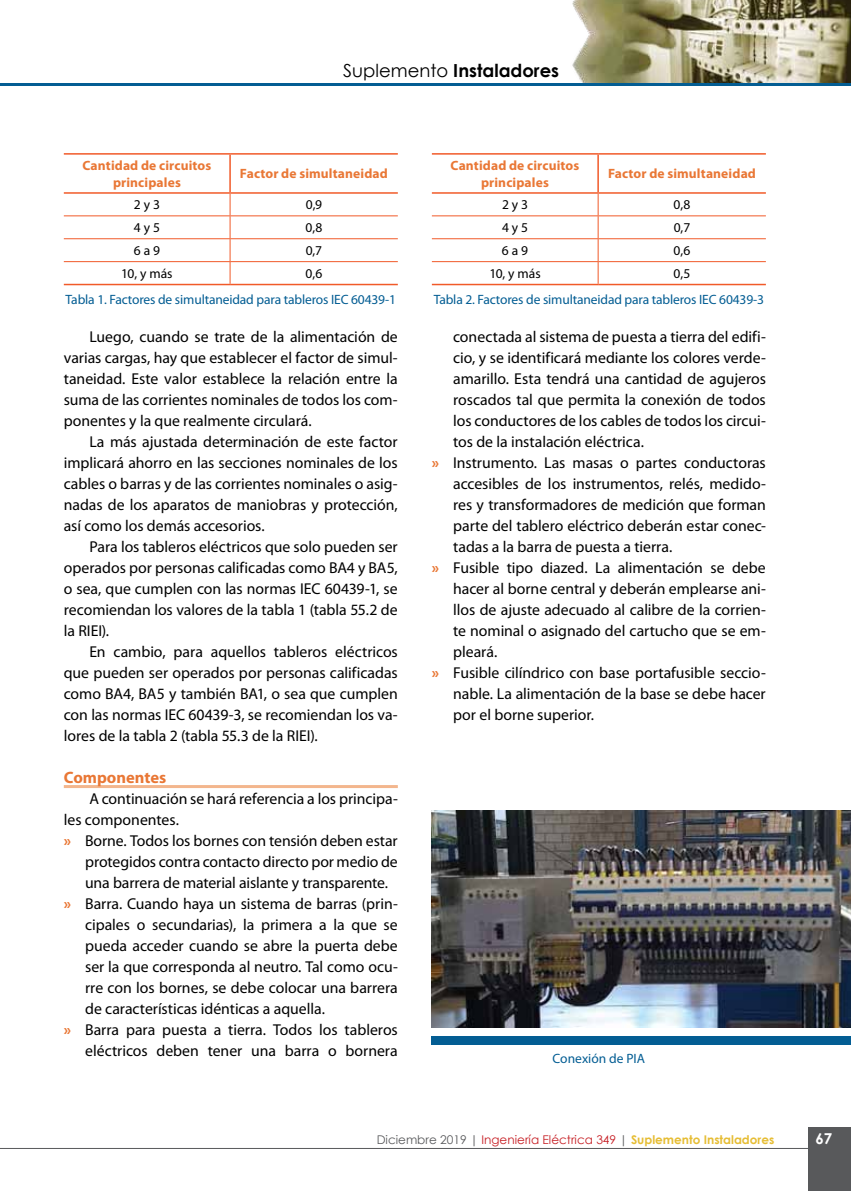
<style>
.page{position:relative;width:851px;height:1191px;background:#fff}
.page>*{position:absolute;margin:0;border:0;box-sizing:border-box;transform-origin:0 0}
.t1{font:700 18px "Century Gothic";color:#000}
.t2{font:700 16.5px "Myriad Pro";color:#e97735}
.t3{font:15.75px/21px "Myriad Pro";color:#000;text-align:justify}
.t4{font:700 15px "Century Gothic";color:#fff}
.t5{font:13.5px "Myriad Pro";letter-spacing:-.01em;color:#035d93}
.t6{font:700 13.5px/16.2px "Myriad Pro";letter-spacing:.01em;color:#e97735;text-align:center}
.t7{font:13.5px "Myriad Pro";color:#000}
.t8{font:12px "Century Gothic";color:#c61d23}
.s1{font-weight:400}
.s2{font-weight:700;color:#e97735}
.s3{color:#58595b}
.s4{font-weight:700;color:#e6bd34}
</style>
<div class="page">
<img style="left:572px;top:0;width:278px;height:83px">
<hr style="left:0;top:83px;width:850px;height:2px;background:#035d93">
<hr style="left:0;top:1148px;width:850px;height:1px;background:#58595b">
<div style="left:808px;top:1127px;width:42px;height:64px;background:#58595b"></div>
<hr style="left:64px;top:785px;width:334px;height:3px;background:#f3b68d">
<hr style="left:64px;top:153px;width:166px;height:2px;background:#f15a29">
<hr style="left:230px;top:153px;width:168px;height:2px;background:#f15a29">
<hr style="left:64px;top:284px;width:166px;height:1px;background:#f15a29">
<hr style="left:230px;top:284px;width:168px;height:1px;background:#f15a29">
<hr style="left:64px;top:215px;width:166px;height:1px;background:#f15a29">
<hr style="left:230px;top:215px;width:168px;height:1px;background:#f15a29">
<hr style="left:64px;top:238px;width:166px;height:1px;background:#f15a29">
<hr style="left:230px;top:238px;width:168px;height:1px;background:#f15a29">
<hr style="left:64px;top:261px;width:166px;height:1px;background:#f15a29">
<hr style="left:230px;top:261px;width:168px;height:1px;background:#f15a29">
<svg style="left:230px;top:194px;width:1px;height:90px"></svg>
<hr style="left:229px;top:155px;width:2px;height:37px;background:#f15a29">
<hr style="left:64px;top:192px;width:166px;height:2px;background:#f15a29">
<hr style="left:230px;top:192px;width:168px;height:2px;background:#f15a29">
<hr style="left:432px;top:153px;width:166px;height:2px;background:#f15a29">
<hr style="left:598px;top:153px;width:167px;height:2px;background:#f15a29">
<hr style="left:432px;top:284px;width:166px;height:1px;background:#f15a29">
<hr style="left:598px;top:284px;width:167px;height:1px;background:#f15a29">
<hr style="left:432px;top:215px;width:166px;height:1px;background:#f15a29">
<hr style="left:598px;top:215px;width:167px;height:1px;background:#f15a29">
<hr style="left:432px;top:238px;width:166px;height:1px;background:#f15a29">
<hr style="left:598px;top:238px;width:167px;height:1px;background:#f15a29">
<hr style="left:432px;top:261px;width:166px;height:1px;background:#f15a29">
<hr style="left:598px;top:261px;width:167px;height:1px;background:#f15a29">
<svg style="left:597px;top:194px;width:1px;height:90px"></svg>
<hr style="left:597px;top:155px;width:1px;height:37px;background:#f15a29">
<hr style="left:432px;top:192px;width:166px;height:2px;background:#f15a29">
<hr style="left:598px;top:192px;width:167px;height:2px;background:#f15a29">
<img style="left:432px;top:810px;width:418px;height:217px">
<div style="left:432px;top:1036px;width:418px;height:8px;background:#035d93"></div>
<p class="t1" style="left:343px;top:56px;width:217px"><span class="s1">Suplemento</span> Instaladores</p>
<p class="t6" style="left:82px;top:158px;width:130px">Cantidad de circuitos principales</p>
<p class="t6" style="left:240px;top:166px;width:149px">Factor de simultaneidad</p>
<p class="t7" style="left:134px;top:198px;width:27px">2 y 3</p>
<p class="t7" style="left:306px;top:198px;width:18px">0,9</p>
<p class="t7" style="left:134px;top:220px;width:27px">4 y 5</p>
<p class="t7" style="left:305px;top:220px;width:18px">0,8</p>
<p class="t7" style="left:134px;top:243px;width:28px">6 a 9</p>
<p class="t7" style="left:305px;top:243px;width:18px">0,7</p>
<p class="t7" style="left:121px;top:266px;width:53px">10, y más</p>
<p class="t7" style="left:305px;top:266px;width:18px">0,6</p>
<p class="t5" style="left:66px;top:292px;width:332px">Tabla 1. Factores de simultaneidad para tableros IEC 60439-1</p>
<p class="t3" style="left:64px;top:327px;width:335px;text-indent:26px">Luego, cuando se trate de la alimentación de varias cargas, hay que establecer el factor de simul&shy;taneidad. Este valor establece la relación entre la suma de las corrientes nominales de todos los com&shy;ponentes y la que realmente circulará.</p>
<p class="t3" style="left:64px;top:432px;width:335px;text-indent:26px">La más ajustada determinación de este factor implicará ahorro en las secciones nominales de los cables o barras y de las corrientes nominales o asig&shy;nadas de los aparatos de maniobras y protección, así como los demás accesorios.</p>
<p class="t3" style="left:64px;top:537px;width:335px;text-indent:26px">Para los tableros eléctricos que solo pueden ser operados por personas calificadas como BA4 y BA5, o sea, que cumplen con las normas IEC 60439-1, se recomiendan los valores de la tabla 1 (tabla 55.2 de la RIEI).</p>
<p class="t3" style="left:64px;top:642px;width:335px;text-indent:26px">En cambio, para aquellos tableros eléctricos que pueden ser operados por personas calificadas como BA4, BA5 y también BA1, o sea que cumplen con las normas IEC 60439-3, se recomiendan los va&shy;lores de la tabla 2 (tabla 55.3 de la RIEI).</p>
<p class="t2" style="left:64px;top:768px;width:104px">Componentes</p>
<p class="t3" style="left:89px;top:789px;width:310px">A continuación se hará referencia a los principa-</p>
<p class="t3" style="left:64px;top:810px;width:117px">les componentes.</p>
<p class="t3" style="left:64px;top:831px;width:335px"><span class="s2">»</span> Borne. Todos los bornes con tensión deben estar</p>
<p class="t3" style="left:85px;top:852px;width:314px">protegidos contra contacto directo por medio de</p>
<p class="t3" style="left:85px;top:873px;width:304px">una barrera de material aislante y transparente.</p>
<p class="t3" style="left:64px;top:894px;width:335px"><span class="s2">»</span> Barra. Cuando haya un sistema de barras (prin-</p>
<p class="t3" style="left:85px;top:915px;width:314px">cipales o secundarias), la primera a la que se</p>
<p class="t3" style="left:85px;top:936px;width:314px">pueda acceder cuando se abre la puerta debe</p>
<p class="t3" style="left:85px;top:957px;width:314px">ser la que corresponda al neutro. Tal como ocu-</p>
<p class="t3" style="left:85px;top:978px;width:314px">rre con los bornes, se debe colocar una barrera</p>
<p class="t3" style="left:85px;top:999px;width:241px">de características idénticas a aquella.</p>
<p class="t3" style="left:64px;top:1020px;width:335px"><span class="s2">»</span> Barra para puesta a tierra. Todos los tableros</p>
<p class="t3" style="left:85px;top:1041px;width:314px">eléctricos deben tener una barra o bornera</p>
<p class="t6" style="left:450px;top:158px;width:130px">Cantidad de circuitos principales</p>
<p class="t6" style="left:608px;top:166px;width:149px">Factor de simultaneidad</p>
<p class="t7" style="left:502px;top:198px;width:27px">2 y 3</p>
<p class="t7" style="left:673px;top:198px;width:18px">0,8</p>
<p class="t7" style="left:502px;top:220px;width:27px">4 y 5</p>
<p class="t7" style="left:673px;top:220px;width:18px">0,7</p>
<p class="t7" style="left:502px;top:243px;width:28px">6 a 9</p>
<p class="t7" style="left:673px;top:243px;width:18px">0,6</p>
<p class="t7" style="left:489px;top:266px;width:53px">10, y más</p>
<p class="t7" style="left:673px;top:266px;width:18px">0,5</p>
<p class="t5" style="left:433px;top:292px;width:332px">Tabla 2. Factores de simultaneidad para tableros IEC 60439-3</p>
<p class="t3" style="left:453px;top:327px;width:314px">conectada al sistema de puesta a tierra del edifi-</p>
<p class="t3" style="left:453px;top:348px;width:314px">cio, y se identificará mediante los colores verde-</p>
<p class="t3" style="left:453px;top:369px;width:314px">amarillo. Esta tendrá una cantidad de agujeros</p>
<p class="t3" style="left:453px;top:390px;width:314px">roscados tal que permita la conexión de todos</p>
<p class="t3" style="left:453px;top:411px;width:314px">los conductores de los cables de todos los circui-</p>
<p class="t3" style="left:453px;top:432px;width:192px">tos de la instalación eléctrica.</p>
<p class="t3" style="left:432px;top:453px;width:335px"><span class="s2">»</span> Instrumento. Las masas o partes conductoras</p>
<p class="t3" style="left:453px;top:474px;width:314px">accesibles de los instrumentos, relés, medido-</p>
<p class="t3" style="left:453px;top:495px;width:314px">res y transformadores de medición que forman</p>
<p class="t3" style="left:453px;top:515px;width:314px">parte del tablero eléctrico deberán estar conec-</p>
<p class="t3" style="left:453px;top:536px;width:221px">tadas a la barra de puesta a tierra.</p>
<p class="t3" style="left:432px;top:557px;width:335px"><span class="s2">»</span> Fusible tipo diazed. La alimentación se debe</p>
<p class="t3" style="left:453px;top:578px;width:314px">hacer al borne central y deberán emplearse ani-</p>
<p class="t3" style="left:453px;top:599px;width:314px">llos de ajuste adecuado al calibre de la corrien-</p>
<p class="t3" style="left:453px;top:620px;width:314px">te nominal o asignado del cartucho que se em-</p>
<p class="t3" style="left:453px;top:641px;width:46px">pleará.</p>
<p class="t3" style="left:432px;top:662px;width:335px"><span class="s2">»</span> Fusible cilíndrico con base portafusible seccio-</p>
<p class="t3" style="left:453px;top:683px;width:314px">nable. La alimentación de la base se debe hacer</p>
<p class="t3" style="left:453px;top:704px;width:142px">por el borne superior.</p>
<p class="t5" style="left:552px;top:1051px;width:94px">Conexión de PIA</p>
<p class="t8" style="left:376px;top:1131px;width:399px"><span class="s3">Diciembre 2019 |</span> Ingeniería Eléctrica 349 <span class="s3">|</span> <span class="s4">Suplemento Instaladores</span></p>
<p class="t4" style="left:815px;top:1127px;width:18px">67</p>
</div>
